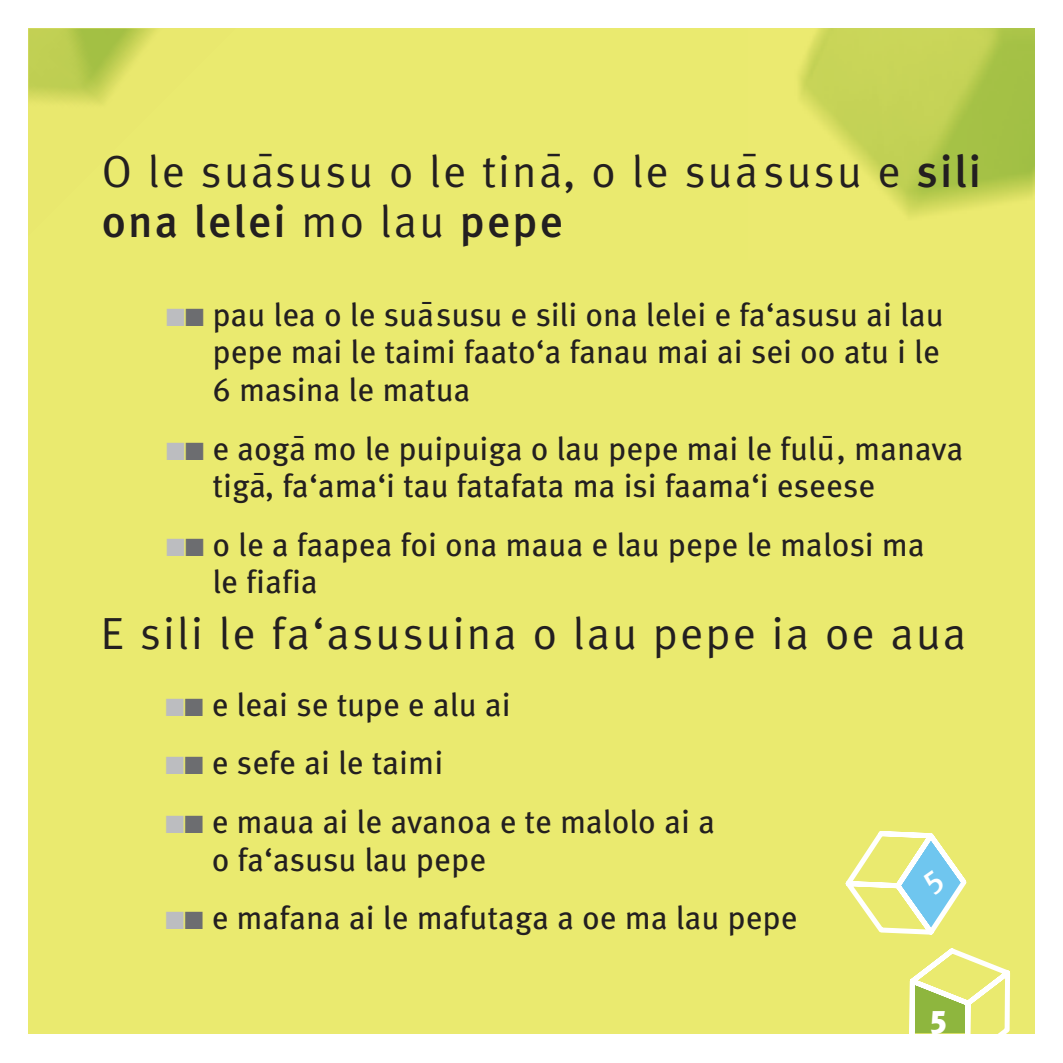
<style>
.page{position:relative;width:1063px;height:1063px;background:#fff}
.page>*{position:absolute;margin:0;border:0;box-sizing:border-box;transform-origin:0 0}
.t1{font:45px "Meta Normal LFNZ";letter-spacing:.05em;color:#231f20}
.t2{font:45px "Meta Medium LFNZ";letter-spacing:.05em;color:#231f20}
.t3{font:32.5px/37.5px "Meta Pro";color:#231f20}
.t4{font:32.5px "Meta Black LF";color:#fff}
.s1{font-family:"Meta Medium LFNZ"}
.s2{font-family:"Meta Normal LFNZ"}
.s3{color:#bcbdc0}
.s4{color:#6c6d70}
</style>
<div class="page">
<div style="left:28px;top:28px;width:1006px;height:1006px;background:#eaea6f"></div>
<img style="left:28px;top:28px;width:128px;height:76px">
<svg style="left:845px;top:831px;width:165px;height:203px"></svg>
<h1 class="t1" style="left:102px;top:145px;width:881px">O le sua¯susu o le tina¯, o le sua¯susu e <span class="s1">sili</span></h1>
<h1 class="t2" style="left:102px;top:195px;width:463px">ona lelei <span class="s2">mo lau</span> pepe</h1>
<p class="t3" style="left:212px;top:294px;width:733px;text-align:justify;text-indent:-46px"><span class="s3">■</span><span class="s4">■</span> pau lea o le sua¯susu e sili ona lelei e fa‘asusu ai lau pepe mai le taimi faato‘a fanau mai ai sei oo atu i le 6 masina le matua</p>
<p class="t3" style="left:212px;top:427px;width:753px;text-indent:-46px"><span class="s3">■</span><span class="s4">■</span> e aoga¯ mo le puipuiga o lau pepe mai le fulu¯, manava tiga¯, fa‘ama‘i tau fatafata ma isi faama‘i eseese</p>
<p class="t3" style="left:212px;top:524px;width:714px;text-indent:-46px"><span class="s3">■</span><span class="s4">■</span> o le a faapea foi ona maua e lau pepe le malosi ma le fiafia</p>
<h1 class="t1" style="left:101px;top:607px;width:867px">E sili le fa‘asusuina o lau pepe ia oe aua</h1>
<p class="t3" style="left:165px;top:683px;width:347px"><span class="s3">■</span><span class="s4">■</span> e leai se tupe e alu ai</p>
<p class="t3" style="left:165px;top:742px;width:279px"><span class="s3">■</span><span class="s4">■</span> e sefe ai le taimi</p>
<p class="t3" style="left:212px;top:801px;width:505px;text-indent:-46px"><span class="s3">■</span><span class="s4">■</span> e maua ai le avanoa e te malolo ai a o fa‘asusu lau pepe</p>
<p class="t3" style="left:165px;top:897px;width:634px"><span class="s3">■</span><span class="s4">■</span> e mafana ai le mafutaga a oe ma lau pepe</p>
<p class="t4" style="left:929px;top:1002px;width:20px">5</p>
</div>
